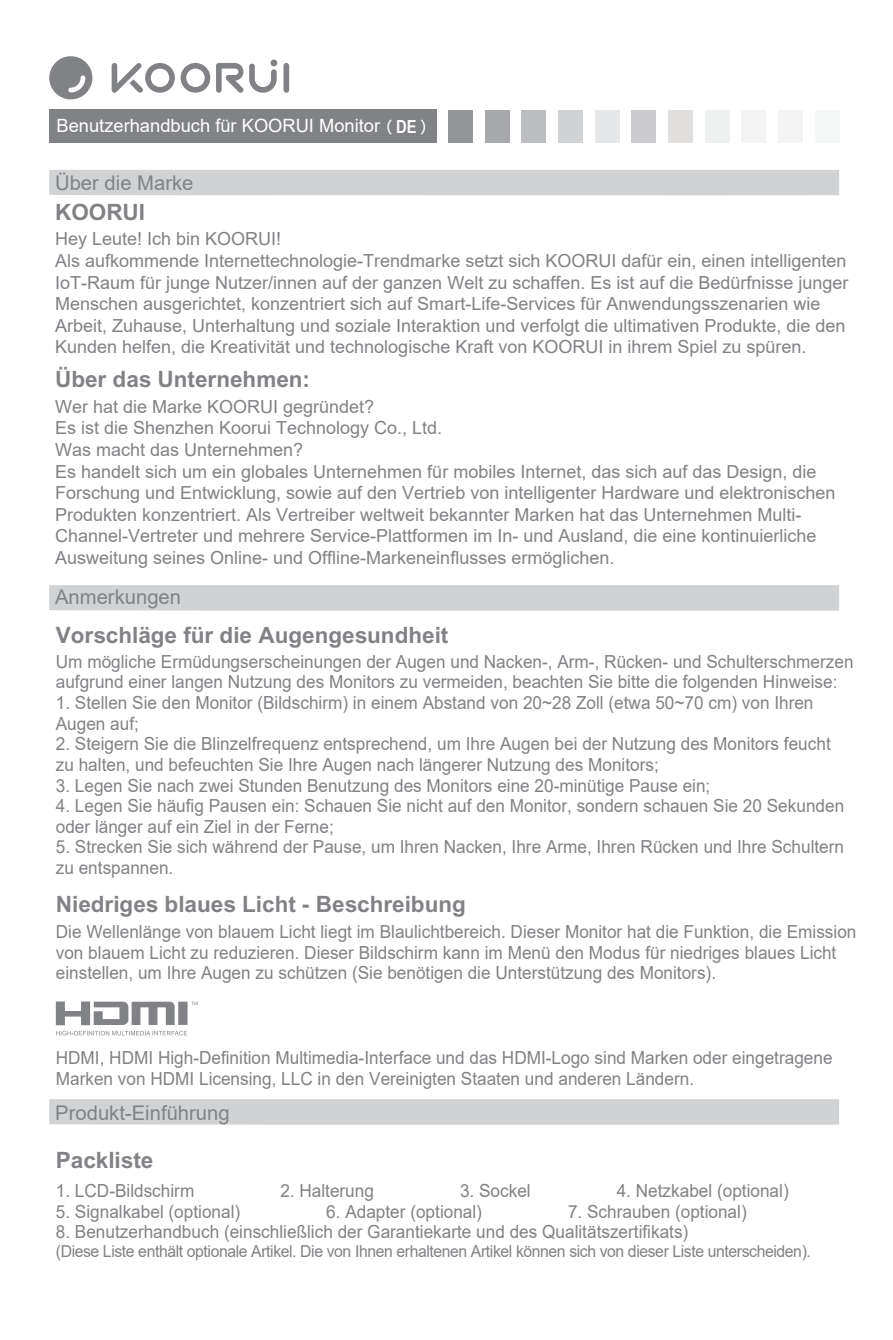
<style>
.page{position:relative;width:893px;height:1340px;background:#fff}
.page>*{position:absolute;margin:0;border:0;box-sizing:border-box;transform-origin:0 0}
.t1{font:700 22.5px "Arial";color:#808285}
.t2{font:20.25px "Arial";color:#808285}
.t3{font:18.22px "Arial";color:#fff}
.t4{font:18px/20.7px "Arial";color:#808285;scale:.95 1}
.t5{font:18px/21.6px "Arial";color:#808285}
.t6{font:16.43px "Arial";letter-spacing:-.025em;color:#808285;scale:.96 1}
.s1{font-family:"Source Han Sans CN";font-weight:500;font-size:15.75px}
.s2{font-family:"Arial Narrow";font-weight:700;font-size:18px}
</style>
<div class="page">
<div style="left:49px;top:1099px;width:790px;height:25px;background:#d1d2d4"></div>
<div style="left:49px;top:170px;width:790px;height:25px;background:#d1d2d4"></div>
<svg style="left:49px;top:56px;width:43px;height:43px"></svg>
<svg style="left:112px;top:60px;width:177px;height:33px"></svg>
<div style="left:49px;top:585px;width:790px;height:26px;background:#d1d2d4"></div>
<svg style="left:56px;top:1001px;width:142px;height:34px"></svg>
<div style="left:49px;top:109px;width:388px;height:34px;background:#808285"></div>
<div style="left:448px;top:110px;width:25px;height:32px;background:#939598"></div>
<div style="left:485px;top:110px;width:24px;height:32px;background:#a8a9ad"></div>
<div style="left:521px;top:110px;width:25px;height:32px;background:#bcbdc0"></div>
<div style="left:558px;top:110px;width:25px;height:32px;background:#d1d2d4"></div>
<div style="left:595px;top:110px;width:25px;height:32px;background:#e6e7e9"></div>
<div style="left:631px;top:110px;width:25px;height:32px;background:#cdcdcf"></div>
<div style="left:668px;top:110px;width:25px;height:32px;background:#e0dfde"></div>
<div style="left:705px;top:110px;width:25px;height:32px;background:#eff0f0"></div>
<div style="left:741px;top:110px;width:25px;height:32px;background:#f3f3f3"></div>
<div style="left:778px;top:110px;width:25px;height:32px;background:#f3f3f3"></div>
<div style="left:815px;top:110px;width:25px;height:32px;background:#f5f7f7"></div>
<p class="t3" style="left:56px;top:113px;width:381px">Benutzerhandbuch für KOORUI Monitor<span class="s1">（</span> <span class="s2">DE</span> <span class="s1">）</span></p>
<p class="t2" style="left:55px;top:169px;width:140px">Über die Marke</p>
<p class="t1" style="left:55px;top:199px;width:91px">KOORUI</p>
<p class="t5" style="left:55px;top:228px;width:795px">Hey Leute! Ich bin KOORUI!<br>Als aufkommende Internettechnologie-Trendmarke setzt sich KOORUI dafür ein, einen intelligenten IoT-Raum für junge Nutzer/innen auf der ganzen Welt zu schaffen. Es ist auf die Bedürfnisse junger Menschen ausgerichtet, konzentriert sich auf Smart-Life-Services für Anwendungsszenarien wie Arbeit, Zuhause, Unterhaltung und soziale Interaktion und verfolgt die ultimativen Produkte, die den Kunden helfen, die Kreativität und technologische Kraft von KOORUI in ihrem Spiel zu spüren.</p>
<p class="t1" style="left:55px;top:366px;width:257px">Über das Unternehmen:</p>
<p class="t5" style="left:55px;top:395px;width:782px">Wer hat die Marke KOORUI gegründet?<br>Es ist die Shenzhen Koorui Technology Co., Ltd.<br>Was macht das Unternehmen?<br>Es handelt sich um ein globales Unternehmen für mobiles Internet, das sich auf das Design, die Forschung und Entwicklung, sowie auf den Vertrieb von intelligenter Hardware und elektronischen Produkten konzentriert. Als Vertreiber weltweit bekannter Marken hat das Unternehmen Multi-Channel-Vertreter und mehrere Service-Plattformen im In- und Ausland, die eine kontinuierliche Ausweitung seines Online- und Offline-Markeneinflusses ermöglichen.</p>
<p class="t2" style="left:55px;top:583px;width:128px">Anmerkungen</p>
<p class="t1" style="left:56px;top:621px;width:394px">Vorschläge für die Augengesundheit</p>
<p class="t4" style="left:56px;top:651px;width:841px">Um mögliche Ermüdungserscheinungen der Augen und Nacken-, Arm-, Rücken- und Schulterschmerzen aufgrund einer langen Nutzung des Monitors zu vermeiden, beachten Sie bitte die folgenden Hinweise:</p>
<p class="t4" style="left:56px;top:692px;width:799px">1. Stellen Sie den Monitor (Bildschirm) in einem Abstand von 20~28 Zoll (etwa 50~70 cm) von Ihren<br>Augen auf;</p>
<p class="t4" style="left:56px;top:733px;width:817px">2. Steigern Sie die Blinzelfrequenz entsprechend, um Ihre Augen bei der Nutzung des Monitors feucht zu halten, und befeuchten Sie Ihre Augen nach längerer Nutzung des Monitors;</p>
<p class="t4" style="left:56px;top:774px;width:690px">3. Legen Sie nach zwei Stunden Benutzung des Monitors eine 20-minütige Pause ein;</p>
<p class="t4" style="left:56px;top:795px;width:831px">4. Legen Sie häufig Pausen ein: Schauen Sie nicht auf den Monitor, sondern schauen Sie 20 Sekunden oder länger auf ein Ziel in der Ferne;</p>
<p class="t4" style="left:56px;top:836px;width:831px">5. Strecken Sie sich während der Pause, um Ihren Nacken, Ihre Arme, Ihren Rücken und Ihre Schultern zu entspannen.</p>
<p class="t1" style="left:56px;top:890px;width:412px">Niedriges blaues Licht - Beschreibung</p>
<p class="t4" style="left:56px;top:921px;width:844px">Die Wellenlänge von blauem Licht liegt im Blaulichtbereich. Dieser Monitor hat die Funktion, die Emission von blauem Licht zu reduzieren. Dieser Bildschirm kann im Menü den Modus für niedriges blaues Licht einstellen, um Ihre Augen zu schützen (Sie benötigen die Unterstützung des Monitors).</p>
<p class="t4" style="left:56px;top:1047px;width:819px">HDMI, HDMI High-Definition Multimedia-Interface und das HDMI-Logo sind Marken oder eingetragene<br>Marken von HDMI Licensing, LLC in den Vereinigten Staaten und anderen Ländern.</p>
<p class="t2" style="left:55px;top:1098px;width:176px">Produkt-Einführung</p>
<p class="t1" style="left:56px;top:1146px;width:99px">Packliste</p>
<p class="t4" style="left:56px;top:1180px;width:147px">1. LCD-Bildschirm</p>
<p class="t4" style="left:280px;top:1180px;width:100px">2. Halterung</p>
<p class="t4" style="left:460px;top:1180px;width:76px">3. Sockel</p>
<p class="t4" style="left:617px;top:1180px;width:183px">4. Netzkabel (optional)</p>
<p class="t4" style="left:56px;top:1200px;width:196px">5. Signalkabel (optional)</p>
<p class="t4" style="left:326px;top:1200px;width:165px">6. Adapter (optional)</p>
<p class="t4" style="left:568px;top:1200px;width:190px">7. Schrauben (optional)</p>
<p class="t4" style="left:56px;top:1221px;width:667px">8. Benutzerhandbuch (einschließlich der Garantiekarte und des Qualitätszertifikats)</p>
<p class="t6" style="left:56px;top:1240px;width:788px">(Diese Liste enthält optionale Artikel. Die von Ihnen erhaltenen Artikel können sich von dieser Liste unterscheiden).</p>
</div>
